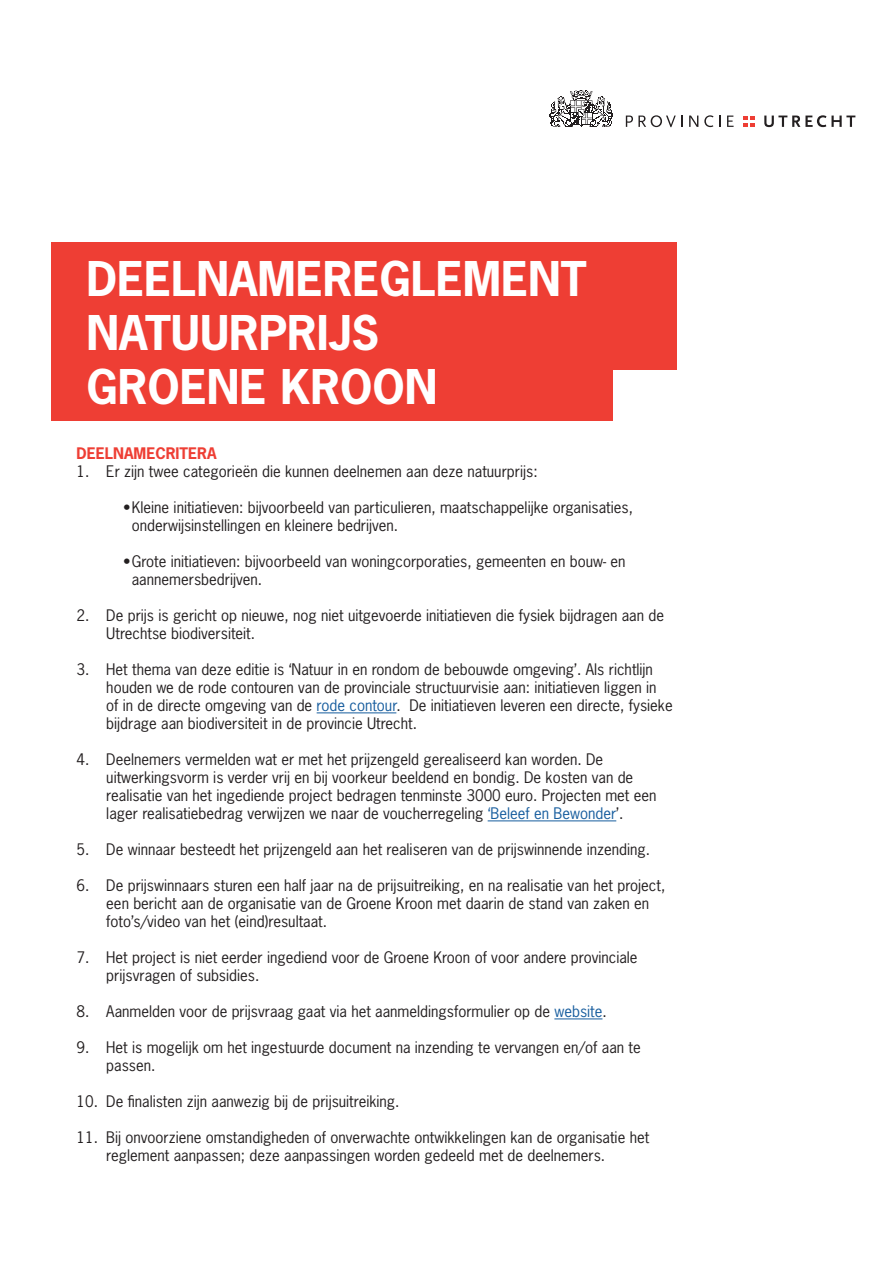
<style>
.page{position:relative;width:893px;height:1263px;background:#fff}
.page>*{position:absolute;margin:0;border:0;box-sizing:border-box;transform-origin:0 0}
.t1{font:700 45px "News Gothic Std";color:#fff}
.t2{font:15px/18px "News Gothic Std";color:#231f20}
.t3{font:700 15px "News Gothic Std";color:#ee3e34}
.s1{color:#175d9e}
</style>
<div class="page">
<div style="left:51px;top:242px;width:625px;height:128px;background:#ee3e34"></div>
<div style="left:51px;top:357px;width:561px;height:64px;background:#ee3e34"></div>
<hr style="left:317px;top:712px;width:79px;height:1px;background:#175d9e">
<hr style="left:488px;top:820px;width:128px;height:1px;background:#175d9e">
<hr style="left:554px;top:1018px;width:48px;height:1px;background:#175d9e">
<svg style="left:549px;top:90px;width:64px;height:37px"></svg>
<svg style="left:743px;top:116px;width:11px;height:11px"></svg>
<svg style="left:626px;top:115px;width:56px;height:12px"></svg>
<svg style="left:689px;top:116px;width:9px;height:11px"></svg>
<svg style="left:704px;top:115px;width:9px;height:12px"></svg>
<svg style="left:727px;top:116px;width:7px;height:11px"></svg>
<svg style="left:764px;top:115px;width:91px;height:12px"></svg>
<p class="t1" style="left:86px;top:249px;width:502px">DEELNAMEREGLEMENT</p>
<p class="t1" style="left:86px;top:303px;width:294px">NATUURPRIJS</p>
<p class="t1" style="left:86px;top:357px;width:352px">GROENE KROON</p>
<p class="t3" style="left:77px;top:444px;width:142px">DEELNAMECRITERA</p>
<p class="t2" style="left:77px;top:463px;width:463px">1. Er zijn twee categorieën die kunnen deelnemen aan deze natuurprijs:</p>
<p class="t2" style="left:132px;top:499px;width:503px;text-indent:-9px">•Kleine initiatieven: bijvoorbeeld van particulieren, maatschappelijke organisaties, onderwijsinstellingen en kleinere bedrijven.</p>
<p class="t2" style="left:132px;top:553px;width:495px;text-indent:-9px">•Grote initiatieven: bijvoorbeeld van woningcorporaties, gemeenten en bouw- en aannemersbedrijven.</p>
<p class="t2" style="left:106px;top:607px;width:559px;text-indent:-30px">2. De prijs is gericht op nieuwe, nog niet uitgevoerde initiatieven die fysiek bijdragen aan de<br>Utrechtse biodiversiteit.</p>
<p class="t2" style="left:106px;top:661px;width:568px;text-indent:-30px">3. Het thema van deze editie is ‘Natuur in en rondom de bebouwde omgeving’. Als richtlijn houden we de rode contouren van de provinciale structuurvisie aan: initiatieven liggen in<br>of in de directe omgeving van de <span class="s1">rode contour</span>. De initiatieven leveren een directe, fysieke bijdrage aan biodiversiteit in de provincie Utrecht.</p>
<p class="t2" style="left:106px;top:751px;width:552px;text-indent:-30px">4. Deelnemers vermelden wat er met het prijzengeld gerealiseerd kan worden. De uitwerkingsvorm is verder vrij en bij voorkeur beeldend en bondig. De kosten van de realisatie van het ingediende project bedragen tenminste 3000 euro. Projecten met een lager realisatiebedrag verwijzen we naar de voucherregeling <span class="s1">‘Beleef en Bewonder</span>’.</p>
<p class="t2" style="left:77px;top:841px;width:575px">5. De winnaar besteedt het prijzengeld aan het realiseren van de prijswinnende inzending.</p>
<p class="t2" style="left:106px;top:877px;width:561px;text-indent:-30px">6. De prijswinnaars sturen een half jaar na de prijsuitreiking, en na realisatie van het project, een bericht aan de organisatie van de Groene Kroon met daarin de stand van zaken en foto’s/video van het (eind)resultaat.</p>
<p class="t2" style="left:106px;top:949px;width:533px;text-indent:-30px">7. Het project is niet eerder ingediend voor de Groene Kroon of voor andere provinciale prijsvragen of subsidies.</p>
<p class="t2" style="left:77px;top:1003px;width:532px">8. Aanmelden voor de prijsvraag gaat via het aanmeldingsformulier op de <span class="s1">website</span>.</p>
<p class="t2" style="left:106px;top:1039px;width:536px;text-indent:-30px">9. Het is mogelijk om het ingestuurde document na inzending te vervangen en/of aan te passen.</p>
<p class="t2" style="left:77px;top:1093px;width:325px">10. De finalisten zijn aanwezig bij de prijsuitreiking.</p>
<p class="t2" style="left:106px;top:1129px;width:544px;text-indent:-30px">11. Bij onvoorziene omstandigheden of onverwachte ontwikkelingen kan de organisatie het reglement aanpassen; deze aanpassingen worden gedeeld met de deelnemers.</p>
</div>
